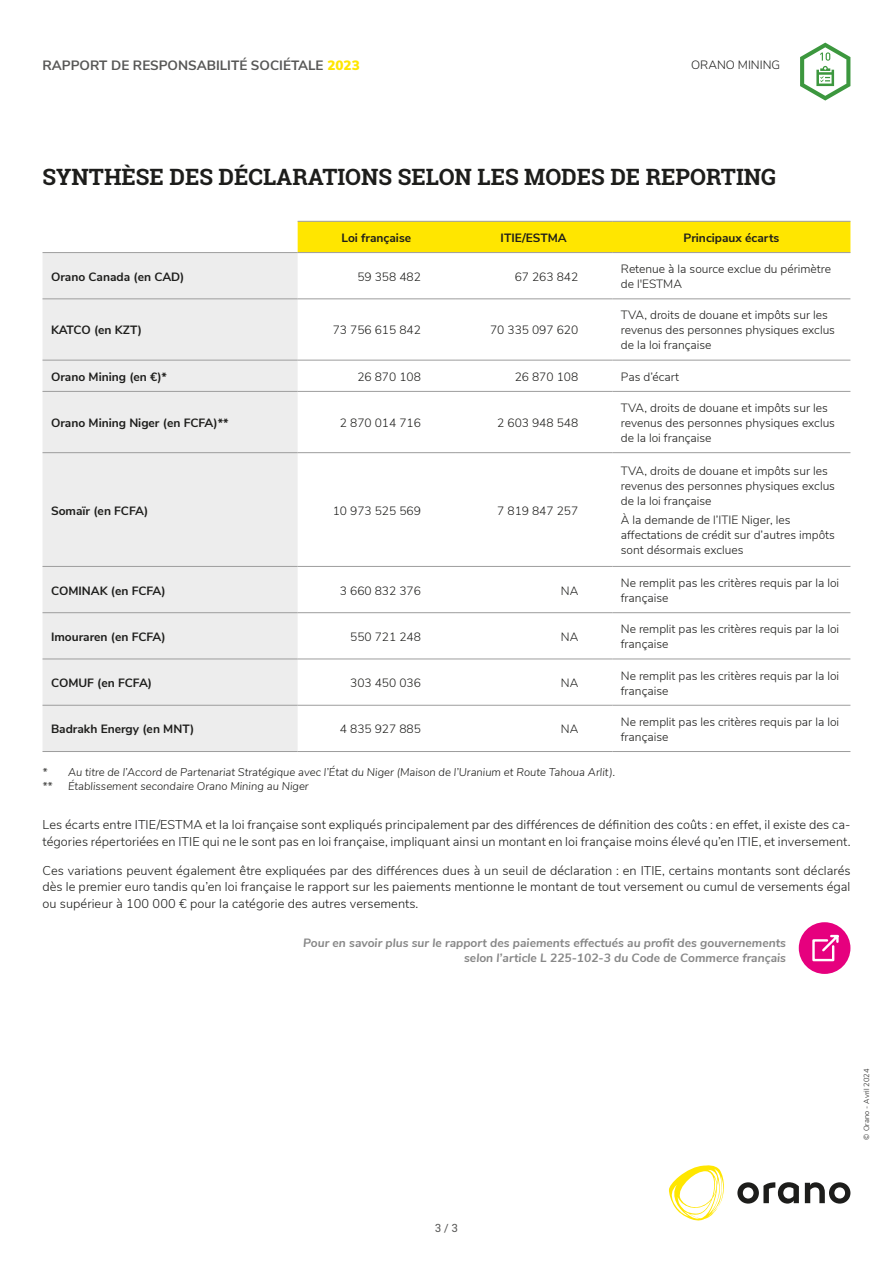
<style>
.page{position:relative;width:893px;height:1263px;background:#fff}
.page>*{position:absolute;margin:0;border:0;box-sizing:border-box;transform-origin:0 0}
.t1{font:700 22.5px "Roboto Slab";color:#1d1d1b}
.t2{font:700 13.5px "Nunito Sans";color:#575756}
.t3{font:300 12.75px/16.5px "Nunito Sans";letter-spacing:.005em;color:#1d1d1b}
.t4{font:300 12px/15px "Nunito Sans";color:#1d1d1b}
.t5{font:700 12px "Nunito Sans";color:#1d1d1b}
.t6{font:italic 700 12px/15px "Nunito Sans";color:#878787;text-align:right}
.t7{font:italic 300 11.25px/13.5px "Nunito Sans";color:#1d1d1b}
.t8{font:11.25px "Roboto Slab";color:#575756}
.t9{font:300 7.5px "Nunito Sans";color:#1d1d1b}
.s1{font-weight:900;color:#ffe600}
</style>
<div class="page">
<div style="left:298px;top:222px;width:552px;height:30px;background:#ffe600"></div>
<div style="left:43px;top:253px;width:255px;height:498px;background:#ededed"></div>
<hr style="left:298px;top:221px;width:157px;height:1px;background:#9d9d9d">
<hr style="left:455px;top:221px;width:157px;height:1px;background:#9d9d9d">
<hr style="left:612px;top:221px;width:238px;height:1px;background:#9d9d9d">
<hr style="left:43px;top:252px;width:255px;height:1px;background:#9d9d9d">
<hr style="left:298px;top:252px;width:157px;height:1px;background:#9d9d9d">
<hr style="left:455px;top:252px;width:157px;height:1px;background:#9d9d9d">
<hr style="left:612px;top:252px;width:238px;height:1px;background:#9d9d9d">
<hr style="left:43px;top:298px;width:255px;height:1px;background:#9d9d9d">
<hr style="left:298px;top:298px;width:157px;height:1px;background:#9d9d9d">
<hr style="left:455px;top:298px;width:157px;height:1px;background:#9d9d9d">
<hr style="left:612px;top:298px;width:238px;height:1px;background:#9d9d9d">
<hr style="left:43px;top:360px;width:255px;height:1px;background:#9d9d9d">
<hr style="left:298px;top:360px;width:157px;height:1px;background:#9d9d9d">
<hr style="left:455px;top:360px;width:157px;height:1px;background:#9d9d9d">
<hr style="left:612px;top:360px;width:238px;height:1px;background:#9d9d9d">
<hr style="left:43px;top:391px;width:255px;height:1px;background:#9d9d9d">
<hr style="left:298px;top:391px;width:157px;height:1px;background:#9d9d9d">
<hr style="left:455px;top:391px;width:157px;height:1px;background:#9d9d9d">
<hr style="left:612px;top:391px;width:238px;height:1px;background:#9d9d9d">
<hr style="left:43px;top:452px;width:255px;height:1px;background:#9d9d9d">
<hr style="left:298px;top:452px;width:157px;height:1px;background:#9d9d9d">
<hr style="left:455px;top:452px;width:157px;height:1px;background:#9d9d9d">
<hr style="left:612px;top:452px;width:238px;height:1px;background:#9d9d9d">
<hr style="left:43px;top:566px;width:255px;height:1px;background:#9d9d9d">
<hr style="left:298px;top:566px;width:157px;height:1px;background:#9d9d9d">
<hr style="left:455px;top:566px;width:157px;height:1px;background:#9d9d9d">
<hr style="left:612px;top:566px;width:238px;height:1px;background:#9d9d9d">
<hr style="left:43px;top:612px;width:255px;height:1px;background:#9d9d9d">
<hr style="left:298px;top:612px;width:157px;height:1px;background:#9d9d9d">
<hr style="left:455px;top:612px;width:157px;height:1px;background:#9d9d9d">
<hr style="left:612px;top:612px;width:238px;height:1px;background:#9d9d9d">
<hr style="left:43px;top:659px;width:255px;height:1px;background:#9d9d9d">
<hr style="left:298px;top:659px;width:157px;height:1px;background:#9d9d9d">
<hr style="left:455px;top:659px;width:157px;height:1px;background:#9d9d9d">
<hr style="left:612px;top:659px;width:238px;height:1px;background:#9d9d9d">
<hr style="left:43px;top:705px;width:255px;height:1px;background:#9d9d9d">
<hr style="left:298px;top:705px;width:157px;height:1px;background:#9d9d9d">
<hr style="left:455px;top:705px;width:157px;height:1px;background:#9d9d9d">
<hr style="left:612px;top:705px;width:238px;height:1px;background:#9d9d9d">
<hr style="left:43px;top:751px;width:255px;height:1px;background:#9d9d9d">
<hr style="left:298px;top:751px;width:157px;height:1px;background:#9d9d9d">
<hr style="left:455px;top:751px;width:157px;height:1px;background:#9d9d9d">
<hr style="left:612px;top:751px;width:238px;height:1px;background:#9d9d9d">
<div style="left:799px;top:922px;width:51px;height:52px;background:#e6007e;border-radius:50%"></div>
<svg style="left:812px;top:934px;width:27px;height:28px"></svg>
<svg style="left:800px;top:43px;width:50px;height:58px"></svg>
<svg style="left:805px;top:1182px;width:45px;height:21px"></svg>
<svg style="left:737px;top:1182px;width:62px;height:21px"></svg>
<svg style="left:669px;top:1165px;width:55px;height:56px"></svg>
<p class="t2" style="left:43px;top:56px;width:319px">RAPPORT DE RESPONSABILITÉ SOCIÉTALE <span class="s1">2023</span></p>
<p class="t4" style="left:691px;top:57px;width:90px">ORANO MINING</p>
<h1 class="t1" style="left:43px;top:162px;width:735px">SYNTHÈSE DES DÉCLARATIONS SELON LES MODES DE REPORTING</h1>
<p class="t5" style="left:341px;top:229px;width:71px">Loi française</p>
<p class="t5" style="left:501px;top:229px;width:68px">ITIE/ESTMA</p>
<p class="t5" style="left:683px;top:229px;width:97px">Principaux écarts</p>
<p class="t5" style="left:51px;top:268px;width:135px">Orano Canada (en CAD)</p>
<p class="t4" style="left:357px;top:268px;width:65px">59 358 482</p>
<p class="t4" style="left:515px;top:268px;width:65px">67 263 842</p>
<p class="t4" style="left:621px;top:261px;width:212px">Retenue à la source exclue du périmètre de l'ESTMA</p>
<p class="t5" style="left:51px;top:321px;width:93px">KATCO (en KZT)</p>
<p class="t4" style="left:333px;top:322px;width:90px">73 756 615 842</p>
<p class="t4" style="left:490px;top:322px;width:90px">70 335 097 620</p>
<p class="t4" style="left:621px;top:307px;width:216px">TVA, droits de douane et impôts sur les revenus des personnes physiques exclus de la loi française</p>
<p class="t5" style="left:51px;top:368px;width:117px">Orano Mining (en €)*</p>
<p class="t4" style="left:357px;top:368px;width:65px">26 870 108</p>
<p class="t4" style="left:515px;top:368px;width:65px">26 870 108</p>
<p class="t4" style="left:621px;top:368px;width:60px">Pas d’écart</p>
<p class="t5" style="left:51px;top:414px;width:179px">Orano Mining Niger (en FCFA)**</p>
<p class="t4" style="left:340px;top:415px;width:83px">2 870 014 716</p>
<p class="t4" style="left:497px;top:415px;width:83px">2 603 948 548</p>
<p class="t4" style="left:621px;top:400px;width:216px">TVA, droits de douane et impôts sur les revenus des personnes physiques exclus de la loi française</p>
<p class="t5" style="left:51px;top:502px;width:99px">Somaïr (en FCFA)</p>
<p class="t4" style="left:333px;top:502px;width:90px">10 973 525 569</p>
<p class="t4" style="left:497px;top:502px;width:83px">7 819 847 257</p>
<p class="t4" style="left:621px;top:462px;width:216px">TVA, droits de douane et impôts sur les revenus des personnes physiques exclus de la loi française</p>
<p class="t4" style="left:621px;top:512px;width:216px">À la demande de l’ITIE Niger, les affectations de crédit sur d’autres impôts sont désormais exclues</p>
<p class="t5" style="left:51px;top:582px;width:116px">COMINAK (en FCFA)</p>
<p class="t4" style="left:340px;top:582px;width:83px">3 660 832 376</p>
<p class="t4" style="left:561px;top:582px;width:19px">NA</p>
<p class="t4" style="left:621px;top:575px;width:220px">Ne remplit pas les critères requis par la loi française</p>
<p class="t5" style="left:51px;top:628px;width:116px">Imouraren (en FCFA)</p>
<p class="t4" style="left:350px;top:628px;width:72px">550 721 248</p>
<p class="t4" style="left:561px;top:628px;width:19px">NA</p>
<p class="t4" style="left:621px;top:621px;width:220px">Ne remplit pas les critères requis par la loi française</p>
<p class="t5" style="left:51px;top:674px;width:103px">COMUF (en FCFA)</p>
<p class="t4" style="left:350px;top:675px;width:72px">303 450 036</p>
<p class="t4" style="left:561px;top:675px;width:19px">NA</p>
<p class="t4" style="left:621px;top:667px;width:220px">Ne remplit pas les critères requis par la loi française</p>
<p class="t5" style="left:51px;top:720px;width:145px">Badrakh Energy (en MNT)</p>
<p class="t4" style="left:340px;top:721px;width:83px">4 835 927 885</p>
<p class="t4" style="left:561px;top:721px;width:19px">NA</p>
<p class="t4" style="left:621px;top:713px;width:220px">Ne remplit pas les critères requis par la loi française</p>
<p class="t7" style="left:43px;top:765px;width:574px">* Au titre de l’Accord de Partenariat Stratégique avec l’État du Niger (Maison de l’Uranium et Route Tahoua Arlit). **</p>
<p class="t7" style="left:68px;top:779px;width:242px">Établissement secondaire Orano Mining au Niger</p>
<p class="t3" style="left:43px;top:815px;width:809px">Les écarts entre ITIE/ESTMA et la loi française sont expliqués principalement par des différences de définition des coûts : en effet, il existe des ca&shy;tégories répertoriées en ITIE qui ne le sont pas en loi française, impliquant ainsi un montant en loi française moins élevé qu’en ITIE, et inversement.</p>
<p class="t3" style="left:43px;top:861px;width:809px;text-align:justify">Ces variations peuvent également être expliquées par des différences dues à un seuil de déclaration : en ITIE, certains montants sont déclarés dès le premier euro tandis qu’en loi française le rapport sur les paiements mentionne le montant de tout versement ou cumul de versements égal ou supérieur à 100 000 € pour la catégorie des autres versements.</p>
<p class="t6" style="left:303px;top:934px;width:484px">Pour en savoir plus sur le rapport des paiements effectués au profit des gouvernements selon l’article L 225-102-3 du Code de Commerce français</p>
<p class="t8" style="left:435px;top:1220px;width:24px">3 / 3</p>
<p class="t9" style="left:861px;top:1140px;width:73px;rotate:-90deg">© Orano - Avril 2024</p>
</div>
